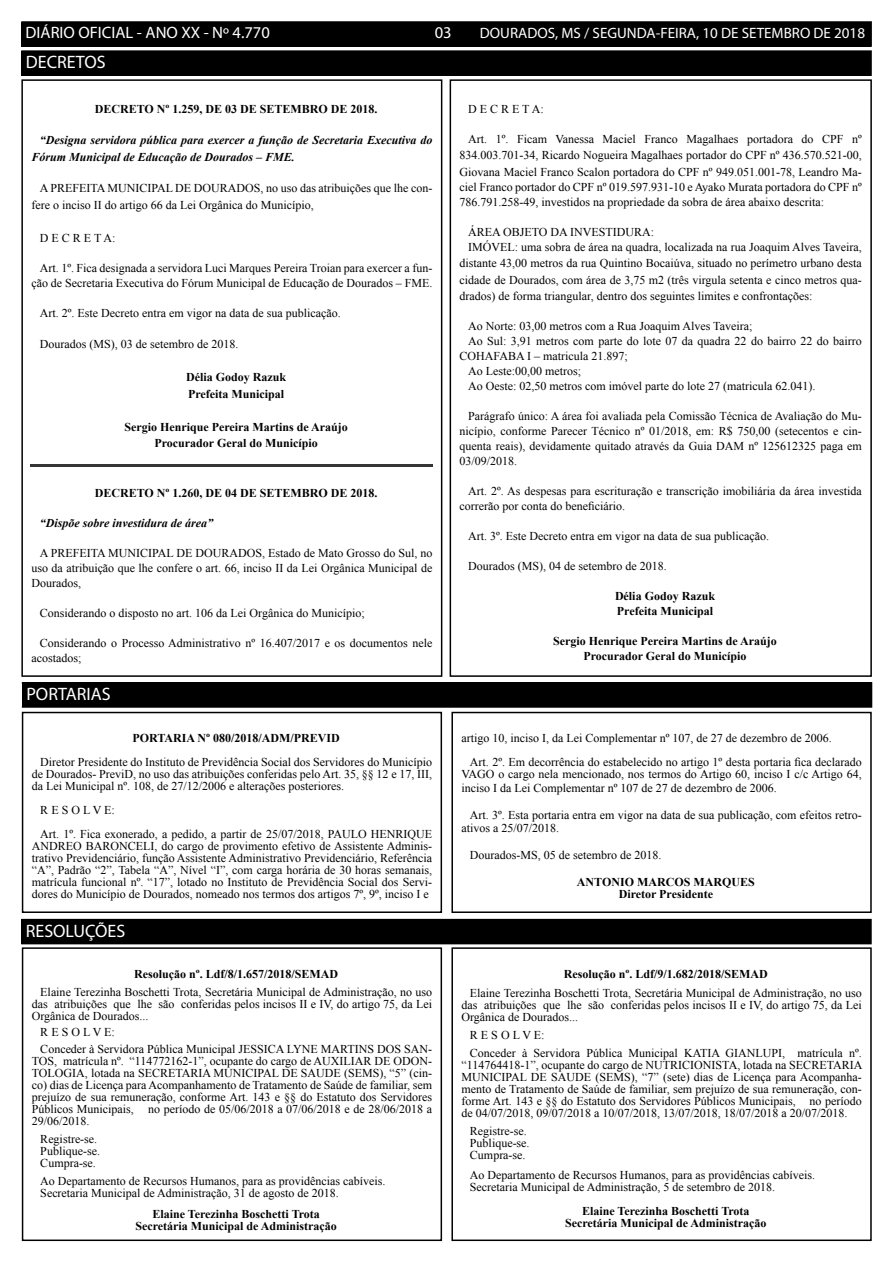
<style>
.page{position:relative;width:893px;height:1263px;background:#fff}
.page>*{position:absolute;margin:0;border:0;box-sizing:border-box;transform-origin:0 0}
.t1{font:18px "Myriad Pro";color:#fff}
.t2{font:16.5px "Myriad Pro";color:#fff}
.t3{font:15px "Myriad Pro";color:#fff}
.t4{font:12px/12px "Times New Roman";color:#000}
.t5{font:700 12px/12px "Times New Roman";color:#000;text-align:center}
.t6{font:italic 700 12px/16.5px "Times New Roman";color:#000}
</style>
<div class="page">
<div style="left:21px;top:22px;width:850px;height:24px;background:#000"></div>
<div style="left:21px;top:21px;width:851px;height:26px;border:2px solid #000"></div>
<div style="left:21px;top:51px;width:850px;height:24px;background:#000"></div>
<div style="left:21px;top:50px;width:851px;height:26px;border:2px solid #000"></div>
<div style="left:21px;top:79px;width:421px;height:598px;border:2px solid #000"></div>
<div style="left:450px;top:79px;width:422px;height:598px;border:2px solid #000"></div>
<div style="left:22px;top:712px;width:420px;height:201px;border:2px solid #000"></div>
<div style="left:451px;top:712px;width:421px;height:201px;border:2px solid #000"></div>
<div style="left:21px;top:919px;width:850px;height:25px;background:#000"></div>
<div style="left:22px;top:947px;width:420px;height:294px;border:2px solid #000"></div>
<div style="left:451px;top:947px;width:421px;height:294px;border:2px solid #000"></div>
<div style="left:22px;top:683px;width:849px;height:24px;background:#000"></div>
<div style="left:21px;top:682px;width:851px;height:26px;border:2px solid #000"></div>
<img style="left:31px;top:465px;width:402px;height:1px">
<h2 class="t2" style="left:26px;top:22px;width:246px">DIÁRIO OFICIAL - ANO XX - Nº 4.770</h2>
<h2 class="t2" style="left:435px;top:22px;width:18px">03</h2>
<p class="t3" style="left:480px;top:24px;width:387px">DOURADOS, MS / SEGUNDA-FEIRA, 10 DE SETEMBRO DE 2018</p>
<h1 class="t1" style="left:26px;top:51px;width:81px">DECRETOS</h1>
<p class="t5" style="left:95px;top:102px;width:284px">DECRETO Nº 1.259, DE 03 DE SETEMBRO DE 2018.</p>
<p class="t6" style="left:31px;top:132px;width:402px;text-indent:9px">“Designa servidora pública para exercer a função de Secretaria Executiva do<br>Fórum Municipal de Educação de Dourados – FME.</p>
<p class="t4" style="left:31px;top:180px;width:402px;line-height:16.5px;text-indent:9px">A PREFEITA MUNICIPAL DE DOURADOS, no uso das atribuições que lhe con&shy;fere o inciso II do artigo 66 da Lei Orgânica do Município,</p>
<p class="t4" style="left:40px;top:231px;width:77px">D E C R E T A:</p>
<p class="t4" style="left:31px;top:260px;width:402px;line-height:15px;text-align:right">Art. 1º. Fica designada a servidora Luci Marques Pereira Troian para exercer a fun&shy;ção de Secretaria Executiva do Fórum Municipal de Educação de Dourados – FME.</p>
<p class="t4" style="left:40px;top:306px;width:302px">Art. 2º. Este Decreto entra em vigor na data de sua publicação.</p>
<p class="t4" style="left:40px;top:338px;width:200px">Dourados (MS), 03 de setembro de 2018.</p>
<p class="t5" style="left:186px;top:369px;width:102px;line-height:16.5px;text-align:left">Délia Godoy Razuk<br>Prefeita Municipal</p>
<p class="t5" style="left:124px;top:418px;width:225px;line-height:16.5px">Sergio Henrique Pereira Martins de Araújo<br>Procurador Geral do Município</p>
<p class="t5" style="left:95px;top:486px;width:284px">DECRETO Nº 1.260, DE 04 DE SETEMBRO DE 2018.</p>
<p class="t6" style="left:40px;top:514px;width:175px">“Dispõe sobre investidura de área”</p>
<p class="t4" style="left:31px;top:545px;width:402px;line-height:15px;text-align:justify;text-indent:9px">A PREFEITA MUNICIPAL DE DOURADOS, Estado de Mato Grosso do Sul, no uso da atribuição que lhe confere o art. 66, inciso II da Lei Orgânica Municipal de Dourados,</p>
<p class="t4" style="left:40px;top:606px;width:326px">Considerando o disposto no art. 106 da Lei Orgânica do Município;</p>
<p class="t4" style="left:31px;top:635px;width:402px;line-height:15px;text-indent:9px">Considerando o Processo Administrativo nº 16.407/2017 e os documentos nele acostados;</p>
<p class="t4" style="left:468px;top:102px;width:77px">D E C R E T A:</p>
<p class="t4" style="left:460px;top:130px;width:404px;line-height:16.5px;text-align:justify;text-indent:9px">Art. 1º. Ficam Vanessa Maciel Franco Magalhaes portadora do CPF nº 834.003.701-34, Ricardo Nogueira Magalhaes portador do CPF nº 436.570.521-00, Giovana Maciel Franco Scalon portadora do CPF nº 949.051.001-78, Leandro Ma-</p>
<p class="t4" style="left:460px;top:179px;width:404px;line-height:15px">ciel Franco portador do CPF nº 019.597.931-10 e Ayako Murata portadora do CPF nº<br>786.791.258-49, investidos na propriedade da sobra de área abaixo descrita:</p>
<p class="t4" style="left:468px;top:224px;width:395px;line-height:15px">ÁREA OBJETO DA INVESTIDURA:<br>IMÓVEL: uma sobra de área na quadra, localizada na rua Joaquim Alves Taveira,</p>
<p class="t4" style="left:460px;top:255px;width:404px;line-height:16.5px;text-align:justify">distante 43,00 metros da rua Quintino Bocaiúva, situado no perímetro urbano desta cidade de Dourados, com área de 3,75 m2 (três virgula setenta e cinco metros qua&shy;drados) de forma triangular, dentro dos seguintes limites e confrontações:</p>
<p class="t4" style="left:468px;top:320px;width:286px">Ao Norte: 03,00 metros com a Rua Joaquim Alves Taveira;</p>
<p class="t4" style="left:468px;top:335px;width:395px">Ao Sul: 3,91 metros com parte do lote 07 da quadra 22 do bairro 22 do bairro</p>
<p class="t4" style="left:460px;top:350px;width:170px">COHAFABA I – matricula 21.897;</p>
<p class="t4" style="left:468px;top:365px;width:114px">Ao Leste:00,00 metros;</p>
<p class="t4" style="left:468px;top:380px;width:349px">Ao Oeste: 02,50 metros com imóvel parte do lote 27 (matricula 62.041).</p>
<p class="t4" style="left:460px;top:408px;width:404px;line-height:15px;text-align:justify;text-indent:9px">Parágrafo único: A área foi avaliada pela Comissão Técnica de Avaliação do Mu&shy;nicípio, conforme Parecer Técnico nº 01/2018, em: R$ 750,00 (setecentos e cin&shy;quenta reais), devidamente quitado através da Guia DAM nº 125612325 paga em 03/09/2018.</p>
<p class="t4" style="left:460px;top:483px;width:404px;line-height:15px;text-indent:9px">Art. 2º. As despesas para escrituração e transcrição imobiliária da área investida correrão por conta do beneficiário.</p>
<p class="t4" style="left:468px;top:530px;width:302px">Art. 3º. Este Decreto entra em vigor na data de sua publicação.</p>
<p class="t4" style="left:468px;top:560px;width:200px">Dourados (MS), 04 de setembro de 2018.</p>
<p class="t5" style="left:615px;top:588px;width:102px;line-height:15px;text-align:left">Délia Godoy Razuk<br>Prefeita Municipal</p>
<p class="t5" style="left:553px;top:633px;width:225px;line-height:15px">Sergio Henrique Pereira Martins de Araújo<br>Procurador Geral do Município</p>
<h1 class="t1" style="left:26px;top:683px;width:86px">PORTARIAS</h1>
<p class="t5" style="left:133px;top:732px;width:209px">PORTARIA Nº 080/2018/ADM/PREVID</p>
<p class="t4" style="left:32px;top:756px;width:402px;text-align:justify;text-indent:9px">Diretor Presidente do Instituto de Previdência Social dos Servidores do Município de Dourados- PreviD, no uso das atribuições conferidas pelo Art. 35, §§ 12 e 17, III, da Lei Municipal nº. 108, de 27/12/2006 e alterações posteriores.</p>
<p class="t4" style="left:40px;top:798px;width:393px;line-height:24px">R E S O L V E:<br>Art. 1º. Fica exonerado, a pedido, a partir de 25/07/2018, PAULO HENRIQUE</p>
<p class="t4" style="left:32px;top:840px;width:402px;text-align:justify">ANDREO BARONCELI, do cargo de provimento efetivo de Assistente Adminis&shy;trativo Previdenciário, função Assistente Administrativo Previdenciário, Referência “A”, Padrão “2”, Tabela “A”, Nível “I”, com carga horária de 30 horas semanais, matrícula funcional nº. “17”, lotado no Instituto de Previdência Social dos Servi&shy;dores do Município de Dourados, nomeado nos termos dos artigos 7º, 9º, inciso I e</p>
<h1 class="t1" style="left:26px;top:920px;width:101px">RESOLUÇÕES</h1>
<p class="t5" style="left:134px;top:967px;width:205px">Resolução nº. Ldf/8/1.657/2018/SEMAD</p>
<p class="t4" style="left:32px;top:985px;width:402px;text-align:justify;text-indent:9px">Elaine Terezinha Boschetti Trota, Secretária Municipal de Administração, no uso das atribuições que lhe são conferidas pelos incisos II e IV, do artigo 75, da Lei Orgânica de Dourados...</p>
<p class="t4" style="left:40px;top:1023px;width:393px;line-height:16.5px">R E S O L V E:<br>Conceder à Servidora Pública Municipal JESSICA LYNE MARTINS DOS SAN-</p>
<p class="t4" style="left:32px;top:1054px;width:402px;text-align:justify">TOS, matrícula nº. “114772162-1”, ocupante do cargo de AUXILIAR DE ODON-TOLOGIA, lotada na SECRETARIA MUNICIPAL DE SAUDE (SEMS), “5” (cin&shy;co) dias de Licença para Acompanhamento de Tratamento de Saúde de familiar, sem prejuízo de sua remuneração, conforme Art. 143 e §§ do Estatuto dos Servidores Públicos Municipais, no período de 05/06/2018 a 07/06/2018 e de 28/06/2018 a 29/06/2018.</p>
<p class="t4" style="left:40px;top:1132px;width:61px">Registre-se.<br>Publique-se.<br>Cumpra-se.</p>
<p class="t4" style="left:40px;top:1174px;width:347px">Ao Departamento de Recursos Humanos, para as providências cabíveis.<br>Secretaria Municipal de Administração, 31 de agosto de 2018.</p>
<p class="t5" style="left:135px;top:1207px;width:203px">Elaine Terezinha Boschetti Trota<br>Secretária Municipal de Administração</p>
<p class="t4" style="left:470px;top:726px;width:393px;line-height:24px;text-indent:-9px">artigo 10, inciso I, da Lei Complementar nº 107, de 27 de dezembro de 2006.<br>Art. 2º. Em decorrência do estabelecido no artigo 1º desta portaria fica declarado</p>
<p class="t4" style="left:461px;top:767px;width:402px;line-height:13.5px">VAGO o cargo nela mencionado, nos termos do Artigo 60, inciso I c/c Artigo 64, inciso I da Lei Complementar nº 107 de 27 de dezembro de 2006.</p>
<p class="t4" style="left:461px;top:808px;width:402px;line-height:13.5px;text-indent:9px">Art. 3º. Esta portaria entra em vigor na data de sua publicação, com efeitos retro&shy;ativos a 25/07/2018.</p>
<p class="t4" style="left:470px;top:849px;width:193px">Dourados-MS, 05 de setembro de 2018.</p>
<p class="t5" style="left:577px;top:876px;width:179px">ANTONIO MARCOS MARQUES<br>Diretor Presidente</p>
<p class="t5" style="left:564px;top:967px;width:205px">Resolução nº. Ldf/9/1.682/2018/SEMAD</p>
<p class="t4" style="left:461px;top:987px;width:402px;text-align:justify;text-indent:9px">Elaine Terezinha Boschetti Trota, Secretária Municipal de Administração, no uso das atribuições que lhe são conferidas pelos incisos II e IV, do artigo 75, da Lei Orgânica de Dourados...</p>
<p class="t4" style="left:470px;top:1026px;width:393px;line-height:18px">R E S O L V E:<br>Conceder à Servidora Pública Municipal KATIA GIANLUPI, matrícula nº.</p>
<p class="t4" style="left:461px;top:1059px;width:402px;text-align:justify">“114764418-1”, ocupante do cargo de NUTRICIONISTA, lotada na SECRETARIA MUNICIPAL DE SAUDE (SEMS), “7” (sete) dias de Licença para Acompanha&shy;mento de Tratamento de Saúde de familiar, sem prejuízo de sua remuneração, con&shy;forme Art. 143 e §§ do Estatuto dos Servidores Públicos Municipais, no período de 04/07/2018, 09/07/2018 a 10/07/2018, 13/07/2018, 18/07/2018 a 20/07/2018.</p>
<p class="t4" style="left:470px;top:1125px;width:61px">Registre-se.<br>Publique-se.<br>Cumpra-se.</p>
<p class="t4" style="left:470px;top:1168px;width:347px">Ao Departamento de Recursos Humanos, para as providências cabíveis.<br>Secretaria Municipal de Administração, 5 de setembro de 2018.</p>
<p class="t5" style="left:565px;top:1204px;width:203px">Elaine Terezinha Boschetti Trota<br>Secretária Municipal de Administração</p>
</div>
